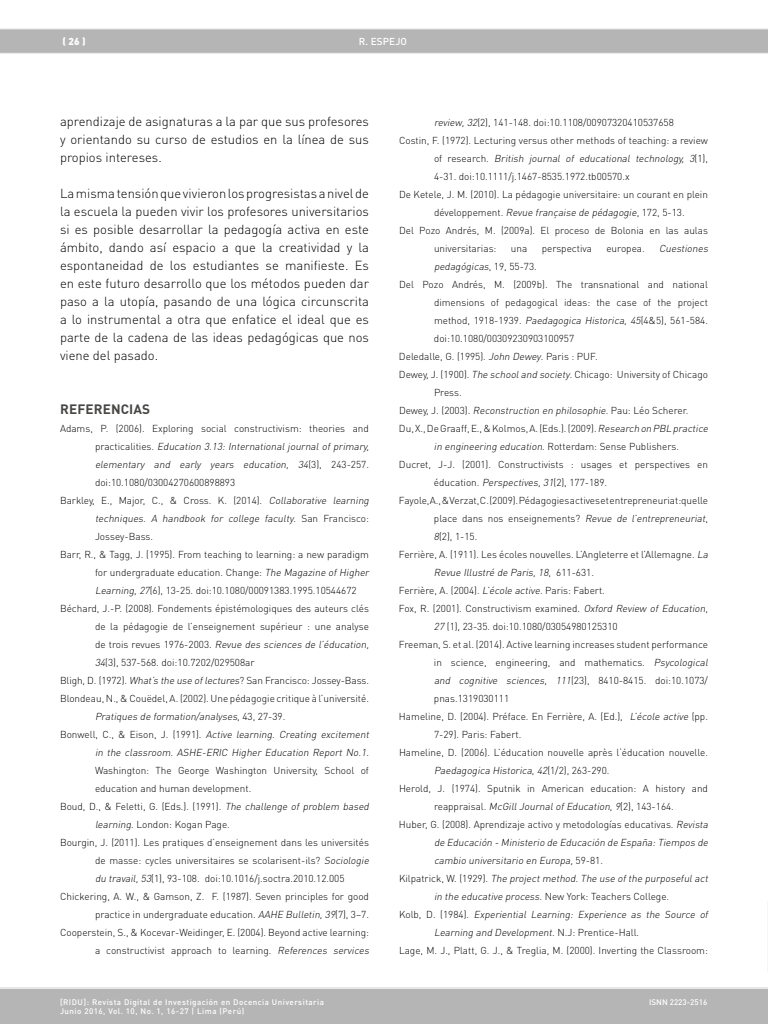
<style>
.page{position:relative;width:768px;height:1024px;background:#fff}
.page>*{position:absolute;margin:0;border:0;box-sizing:border-box;transform-origin:0 0}
.sub_1_ok{font:700 13.5px "DIN Pro";letter-spacing:.01em;color:#484745}
.Texto_1{font:300 13px/18px "DIN Pro";color:#000;text-align:justify}
.Texto_1-2{font:300 10px/18px "DIN Pro";color:#000}
.Texto_1-3{font:italic 300 10px/18px "DIN Pro";color:#000}
.Referencias_texto{font:300 10px/18px "DIN Pro";color:#000}
.t1{font:500 10px "DIN Pro";letter-spacing:.01em;color:#fff}
.t2{font:900 10px "DIN Pro";color:#fff}
.t3{font:500 8px/9px "DIN Pro";letter-spacing:.06em;color:#fff}
.t4{font:500 8px "DIN Pro";color:#fff}
.s1{font-style:italic}
.s2{font-style:normal}
</style>
<div class="page">
<div style="left:0;top:29px;width:768px;height:24px;background:#b6b5b5"></div>
<hr style="left:0;top:53px;width:768px;height:1px;background:#e7e7e8">
<hr style="left:0;top:29px;width:768px;height:1px;background:#e7e7e8">
<div style="left:0;top:988px;width:768px;height:36px;background:#b6b5b5"></div>
<hr style="left:0;top:987px;width:768px;height:2px;background:#e7e7e8">
<hr style="left:767px;top:901px;width:1px;height:71px;background:#f5f5f5">
<p class="t2" style="left:63px;top:35px;width:25px">( 26 )</p>
<p class="t1" style="left:359px;top:35px;width:50px">R. ESPEJO</p>
<p class="Texto_1" style="left:60px;top:112px;width:310px">aprendizaje de asignaturas a la par que sus profesores y orientando su curso de estudios en la línea de sus propios intereses.</p>
<p class="Texto_1" style="left:60px;top:184px;width:311px">La misma tensión que vivieron los progresistas a nivel de la escuela la pueden vivir los profesores universitarios si es posible desarrollar la pedagogía activa en este ámbito, dando así espacio a que la creatividad y la espontaneidad de los estudiantes se manifieste. Es en este futuro desarrollo que los métodos pueden dar paso a la utopía, pasando de una lógica circunscrita a lo instrumental a otra que enfatice el ideal que es parte de la cadena de las ideas pedagógicas que nos viene del pasado.</p>
<p class="sub_1_ok" style="left:60px;top:400px;width:92px">REFERENCIAS</p>
<p class="Referencias_texto" style="left:95px;top:419px;width:278px;text-indent:-35px">Adams, P. (2006). Exploring social constructivism: theories and p ra ct i c a l i t i e s . <span class="s1">Education 3.13: International journal of primary, elementary and early years education, 34</span>( 3 ) , 2 43 - 2 5 7 . doi:10.1080/03004270600898893</p>
<p class="Texto_1-2" style="left:95px;top:491px;width:278px;text-indent:-35px">Barkley, E., Major, C., &amp; Cross. K. (2014). <span class="s1">Collaborative learning techniques. A handbook for college faculty</span>. S a n F ra n c i s c o :<br>Jossey-Bass.</p>
<p class="Texto_1-2" style="left:95px;top:545px;width:278px;text-indent:-35px">Barr, R., &amp; Tagg, J. (1995). From teaching to learning: a new paradigm for undergraduate education. Change: <span class="s1">The Magazine ofHigher<br>Learning,27</span>(6), 13-25. doi:10.1080/00091383.1995.10544672</p>
<p class="Texto_1-2" style="left:95px;top:599px;width:278px;text-indent:-35px">Béchard, J.-P. (2008). Fondements épistémologiques des auteurs clés de la pédagogie de l’enseignement supérieur : une analyse d e t ro i s rev u e s 1 9 7 6 - 2 0 0 3 . <span class="s1">Revue des sciences de l’éducation, 34</span>(3), 537-568. doi:10.7202/029508ar</p>
<p class="Texto_1-2" style="left:60px;top:671px;width:311px">Bligh, D. (1972). <span class="s1">What’s the use oflectures</span>? San Francisco: Jossey-Bass.</p>
<p class="Texto_1-2" style="left:95px;top:689px;width:276px;text-indent:-35px">Blondeau, N., &amp; Couëdel, A. (2002). Une pédagogie critique à l’université.<br><span class="s1">Pratiques de formation/analyses</span>, 4 3 , 2 7 - 3 9 .</p>
<p class="Texto_1-2" style="left:95px;top:725px;width:278px;text-indent:-35px">B o nwe l l , C . , &amp; E i s o n , J . ( 1 9 9 1 ) . <span class="s1">Active learning. Creating excitement in the classroom. ASHE-ERIC Higher Education Report No.1</span>.<br>Washington: The George Washington University, School of education and human development.</p>
<p class="Texto_1-2" style="left:95px;top:797px;width:278px;text-indent:-35px">Boud, D., &amp; Feletti, G. (Eds.). (1991). <span class="s1">The challenge of problem based learning</span>. London: Kogan Page.</p>
<p class="Texto_1-2" style="left:95px;top:833px;width:278px;text-indent:-35px">Bourgin, J. (2011). Les pratiques d’enseignement dans les universités de masse: cycles universitaires se scolarisent-ils? <span class="s1">Sociologie du travail,53</span>(1), 93-108. doi:10.1016/j.soctra.2010.12.005</p>
<p class="Texto_1-2" style="left:60px;top:887px;width:311px;text-align:right">Chickering, A. W., &amp; Gamson, Z. F. (1987). Seven principles for good practice in undergraduate education. <span class="s1">AAHE Bulletin,39</span>(7), 3–7.</p>
<p class="Texto_1-2" style="left:60px;top:923px;width:313px;text-align:right">Cooperstein, S., &amp; Kocevar-Weidinger, E. (2004). Beyond active learning: a constructivist approach to learning. <span class="s1">References services</span></p>
<p class="Texto_1-2" style="left:434px;top:113px;width:241px"><span class="s1">review,32</span>(2), 141-148. doi:10.1108/00907320410537658</p>
<p class="Texto_1-2" style="left:434px;top:131px;width:276px;text-align:justify;text-indent:-35px">Costin, F. (1972). Lecturing versus other methods of teaching: a review o f re s e a rc h . <span class="s1">British journal of educational technology, 3</span>( 1 ) , 4-31. doi:10.1111/j.1467-8535.1972.tb00570.x</p>
<p class="Texto_1-2" style="left:434px;top:185px;width:276px;text-indent:-35px">De Ketele, J. M. (2010). La pédagogie universitaire: un courant en plein d éve lo p p e m e n t . <span class="s1">Revue française de pédagogie</span>, 1 7 2 , 5 - 1 3 .</p>
<p class="Texto_1-2" style="left:434px;top:221px;width:276px;text-indent:-35px">Del Pozo Andrés, M. (2009a). El proceso de Bolonia en las aulas universitarias:</p>
<p class="Texto_1-2" style="left:511px;top:239px;width:18px">una</p>
<p class="Texto_1-2" style="left:542px;top:239px;width:52px">perspectiva</p>
<p class="Texto_1-2" style="left:606px;top:239px;width:40px">europea.</p>
<p class="Texto_1-3" style="left:659px;top:239px;width:53px">Cuestiones</p>
<p class="Texto_1-3" style="left:434px;top:257px;width:104px">pedagógicas<span class="s2">, 1 9 , 5 5 - 73 .</span></p>
<p class="Texto_1-2" style="left:434px;top:275px;width:276px;text-align:justify;text-indent:-35px">Del Pozo Andrés, M. (2009b). The transnational and national dimensions of pedagogical ideas: the case of the project method, 1918-1939. <span class="s1">Paedagogica Historica</span>, <span class="s1">45</span>(4&amp;5), 561-584. doi:10.1080/00309230903100957</p>
<p class="Texto_1-2" style="left:399px;top:347px;width:200px">Deledalle, G. (1995). <span class="s1">John Dewey</span>. Paris : PUF.</p>
<p class="Texto_1-2" style="left:434px;top:365px;width:276px;text-indent:-35px">Dewey, J. (1900). <span class="s1">The schooland society</span>. Chicago: University of Chicago<br>Press.</p>
<p class="Texto_1-2" style="left:399px;top:401px;width:291px">D ewey, J . ( 2 0 0 3 ) . <span class="s1">Reconstruction en philosophie</span>. Pa u : Lé o S c h e re r.</p>
<p class="Texto_1-2" style="left:399px;top:419px;width:313px;text-align:center">Du, X., De Graaff, E., &amp; Kolmos, A. (Eds.). (2009). <span class="s1">Research on PBL practice in engineering education</span>. Rotterdam: Sense Publishers.</p>
<p class="Texto_1-2" style="left:434px;top:455px;width:275px;text-indent:-35px">Ducret, J-J. (2001). Constructivists : usages et perspectives en éducation. <span class="s1">Perspectives,31</span>(2), 177-189.</p>
<p class="Texto_1-2" style="left:434px;top:491px;width:276px;text-align:justify;text-indent:-35px">Fayole, A., &amp; Verzat, C. (2009). Pédagogies actives et entrepreneuriat:quelle place dans nos enseignements? <span class="s1">Revue de l’entrepreneuriat</span>, <span class="s1">8</span>(2), 1-15.</p>
<p class="Texto_1-2" style="left:434px;top:545px;width:278px;text-indent:-35px">Ferrière, A. (1911). Les écoles nouvelles. L’Angleterre et l’Allemagne. <span class="s1">La<br>Revue Illustré de Paris,18</span>, 6 1 1 - 6 3 1 .</p>
<p class="Texto_1-2" style="left:399px;top:581px;width:207px">Ferrière, A. (2004). <span class="s1">L’école active</span>. Paris: Fabert.</p>
<p class="Texto_1-2" style="left:434px;top:599px;width:278px;text-indent:-35px">Fox, R. (2001). Constructivism examined. <span class="s1">Oxford Review of Education,<br>27</span> (1), 23-35. doi:10.1080/03054980125310</p>
<p class="Texto_1-2" style="left:434px;top:635px;width:278px;text-indent:-35px">Freeman, S. et al. (2014). Active learning increases student performance in science, engineering, and mathematics. <span class="s1">Psycological and cognitive sciences, 111</span>(23), 8410-8415. doi:10.1073/ pnas.1319030111</p>
<p class="Texto_1-2" style="left:434px;top:707px;width:276px;text-indent:-35px">Hameline, D. (2004). Préface. En Ferrière, A. (Ed.), <span class="s1">L’école active</span> (pp.<br>7-29). Paris: Fabert.</p>
<p class="Texto_1-2" style="left:434px;top:743px;width:275px;text-indent:-35px">Hameline, D. (2006). L’éducation nouvelle après l‘éducation nouvelle.<br><span class="s1">Paedagogica Historica,42</span>( 1 /2 ) , 2 6 3 - 2 9 0 .</p>
<p class="Texto_1-2" style="left:399px;top:779px;width:311px;text-align:center">Herold, J. (1974). Sputnik in American education: A history and re a p p ra i s a l . <span class="s1">McGillJournalofEducation,9</span>( 2 ) , 1 43 - 1 64 .</p>
<p class="Texto_1-3" style="left:434px;top:815px;width:278px;text-align:justify;text-indent:-35px"><span class="s2">Huber, G. (2008). Aprendizaje activo y metodologías educativas.</span> Revista de Educación - Ministerio de Educación de España:Tiempos de cambio universitario en Europa,<span class="s2">5 9 - 8 1 .</span></p>
<p class="Texto_1-3" style="left:434px;top:869px;width:278px;text-indent:-35px"><span class="s2">K i l p a t r i c k , W. ( 1 9 2 9 ) .</span> The projectmethod.The use ofthe purposefulact in the educative process<span class="s2">. New York: Teachers College.</span></p>
<p class="Texto_1-3" style="left:434px;top:905px;width:278px;text-indent:-35px"><span class="s2">K o l b , D . ( 1 9 8 4 ) .</span> Experiential Learning: Experience as the Source of<br>Learning and Development<span class="s2">. N . J : P re n t i ce - H a l l .</span></p>
<p class="Texto_1-2" style="left:399px;top:941px;width:311px">Lage, M. J., Platt, G. J., &amp; Treglia, M. (2000). Inverting the Classroom:</p>
<p class="t3" style="left:60px;top:997px;width:266px">[RIDU]: Revista Digital de Investigación en Docencia Universitaria<br>Junio 2016, Vol. 10, No. 1, 16-27 | Lima (Perú)</p>
<p class="t4" style="left:649px;top:997px;width:60px">ISNN 2223-2516</p>
</div>
